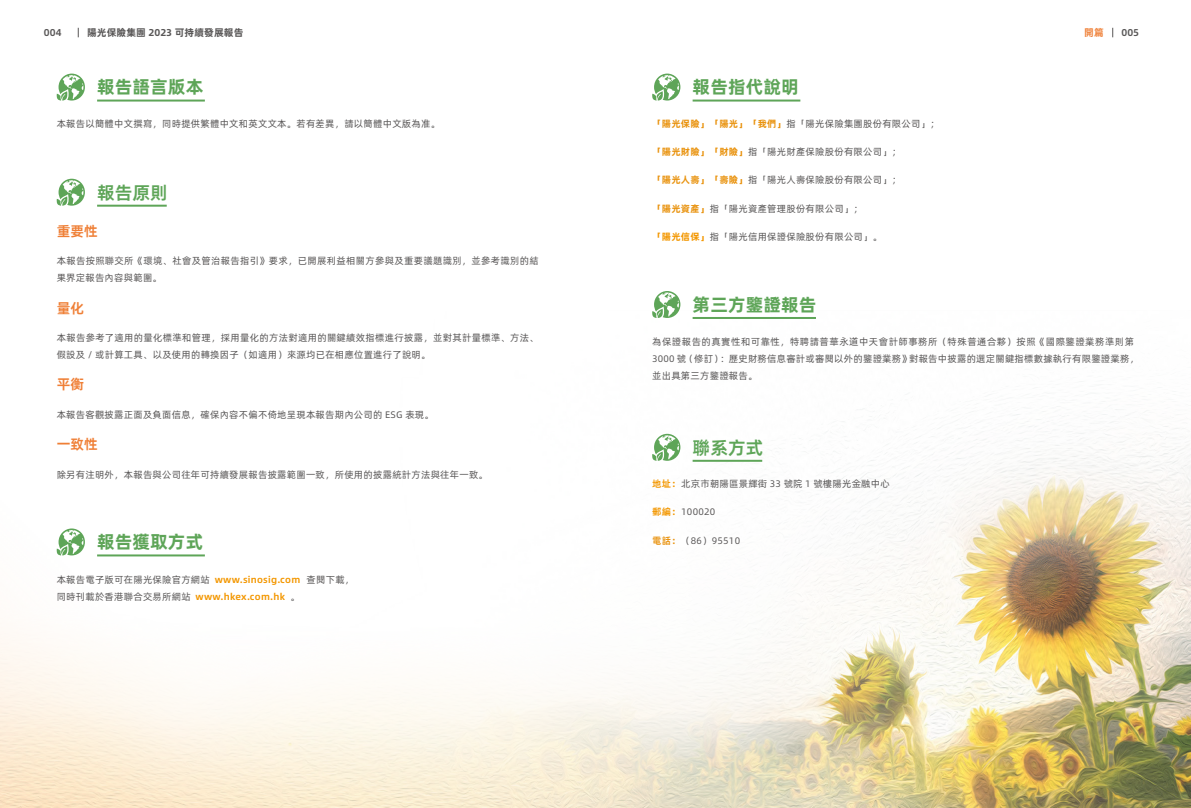
<style>
.page{position:relative;width:1191px;height:808px;background:#fff}
.page>*{position:absolute;margin:0;border:0;box-sizing:border-box;transform-origin:0 0}
.t1{font:700 18px "Alibaba Pu Hui Ti 3 95 Extra";color:#5ea558}
.t2{font:18px "Alibaba Pu Hui Ti 3 85 Bold";color:#5ea558}
.t3{font:14px "Alibaba Pu Hui Ti 3 85 Bold";color:#ef7f36}
.t4{font:700 10px "Alibaba Pu Hui Ti 3 95 Extra";color:#595757}
.t5{font:10px "Alibaba Pu Hui Ti 3 85 Bold";color:#595757}
.t6{font:10px "Alibaba Pu Hui Ti 3 85 Bold";color:#ef7f36}
.t7{font:9.5px/17px "Alibaba Pu Hui Ti 3 55 Regular";letter-spacing:.025em;color:#595757}
.t8{font:9.5px/17px "Alibaba Pu Hui Ti 3 85 Bold";letter-spacing:.025em;color:#f39700}
.s1{font-family:"Alibaba Pu Hui Ti 3 95 Extra";font-weight:700;color:#e9930f}
.s2{font-family:"Alibaba Pu Hui Ti 3 95 Extra";font-weight:700;color:#f39700}
.s3{font-family:"Alibaba Pu Hui Ti 3 85 Bold";color:#f39700}
.s4{font-family:"Alibaba Pu Hui Ti 3 85 Bold";color:#e9930f}
</style>
<div class="page">
<img style="left:0;top:27px;width:1191px;height:781px">
<svg style="left:652px;top:74px;width:28px;height:27px"></svg>
<svg style="left:57px;top:74px;width:28px;height:27px"></svg>
<svg style="left:57px;top:528px;width:28px;height:27px"></svg>
<svg style="left:652px;top:291px;width:28px;height:27px"></svg>
<hr style="left:692px;top:100px;width:108px;height:2px;background:#5ea558">
<hr style="left:97px;top:100px;width:108px;height:2px;background:#5ea558">
<hr style="left:97px;top:554px;width:108px;height:2px;background:#5ea558">
<hr style="left:692px;top:317px;width:124px;height:2px;background:#5ea558">
<svg style="left:652px;top:434px;width:28px;height:27px"></svg>
<svg style="left:57px;top:179px;width:28px;height:27px"></svg>
<hr style="left:692px;top:460px;width:70px;height:2px;background:#5ea558">
<hr style="left:97px;top:205px;width:70px;height:2px;background:#5ea558">
<p class="t5" style="left:44px;top:25px;width:19px">004</p>
<p class="t4" style="left:87px;top:25px;width:158px">陽光保險集團 2023 可持續發展報告</p>
<p class="t5" style="left:1121px;top:25px;width:19px">005</p>
<p class="t6" style="left:1084px;top:25px;width:21px">開篇</p>
<h1 class="t1" style="left:97px;top:73px;width:108px">報告語言版本</h1>
<h1 class="t1" style="left:692px;top:73px;width:108px">報告指代說明</h1>
<p class="t7" style="left:57px;top:114px;width:385px">本報告以簡體中文撰寫，同時提供繁體中文和英文文本。若有差異，請以簡體中文版為准。</p>
<p class="t7" style="left:652px;top:114px;width:289px"><span class="s1">「陽光保險」「陽光」「我們」</span>指「陽光保險集團股份有限公司」；</p>
<p class="t7" style="left:652px;top:143px;width:250px"><span class="s1">「陽光財險」「財險」</span>指「陽光財產保險股份有限公司」；</p>
<p class="t7" style="left:652px;top:171px;width:250px"><span class="s1">「陽光人壽」「壽險」</span>指「陽光人壽保險股份有限公司」；</p>
<p class="t7" style="left:652px;top:199px;width:212px"><span class="s1">「陽光資產」</span>指「陽光資產管理股份有限公司」；</p>
<p class="t7" style="left:652px;top:228px;width:231px"><span class="s2">「陽光信保」</span>指「陽光信用保證保險股份有限公司」。</p>
<h1 class="t2" style="left:97px;top:178px;width:72px">報告原則</h1>
<h2 class="t3" style="left:57px;top:220px;width:43px">重要性</h2>
<p class="t7" style="left:57px;top:251px;width:483px">本報告按照聯交所《環境、社會及管治報告指引》要求，已開展利益相關方參與及重要議題識別，並參考識別的結果界定報告內容與範圍。</p>
<h2 class="t3" style="left:57px;top:297px;width:29px">量化</h2>
<p class="t7" style="left:57px;top:329px;width:484px">本報告參考了適用的量化標準和管理，採用量化的方法對適用的關鍵績效指標進行披露，並對其計量標準、方法、假設及 / 或計算工具、以及使用的轉換因子（如適用）來源均已在相應位置進行了說明。</p>
<h2 class="t3" style="left:57px;top:373px;width:29px">平衡</h2>
<p class="t7" style="left:57px;top:405px;width:379px">本報告客觀披露正面及負面信息，確保內容不偏不倚地呈現本報告期內公司的 ESG 表現。</p>
<h2 class="t3" style="left:57px;top:433px;width:43px">一致性</h2>
<p class="t7" style="left:57px;top:465px;width:433px">除另有注明外，本報告與公司往年可持續發展報告披露範圍一致，所使用的披露統計方法與往年一致。</p>
<h1 class="t1" style="left:97px;top:528px;width:108px">報告獲取方式</h1>
<p class="t7" style="left:57px;top:570px;width:155px">本報告電子版可在陽光保險官方網站</p>
<p class="t7" style="left:307px;top:570px;width:49px">查閱下載，</p>
<p class="t7" style="left:57px;top:587px;width:135px">同時刊載於香港聯合交易所網站</p>
<p class="t8" style="left:196px;top:570px;width:106px;text-indent:19px">www.sinosig.com www.hkex.com.hk</p>
<p class="t7" style="left:290px;top:587px;width:11px">。</p>
<h1 class="t1" style="left:692px;top:290px;width:125px">第三方鑒證報告</h1>
<p class="t7" style="left:652px;top:333px;width:488px">為保證報告的真實性和可靠性，特聘請普華永道中天會計師事務所（特殊普通合夥）按照《國際鑒證業務準則第<br>3000 號（修訂）：歷史財務信息審計或審閱以外的鑒證業務》對報告中披露的選定關鍵指標數據執行有限鑒證業務，並出具第三方鑒證報告。</p>
<h1 class="t2" style="left:692px;top:433px;width:72px">聯系方式</h1>
<p class="t7" style="left:652px;top:474px;width:239px"><span class="s3">地址：</span>北京市朝陽區景輝街 33 號院 1 號樓陽光金融中心</p>
<p class="t7" style="left:652px;top:503px;width:65px"><span class="s3">郵編：</span>100020</p>
<p class="t7" style="left:652px;top:531px;width:89px"><span class="s4">電話：</span>（86）95510</p>
</div>
